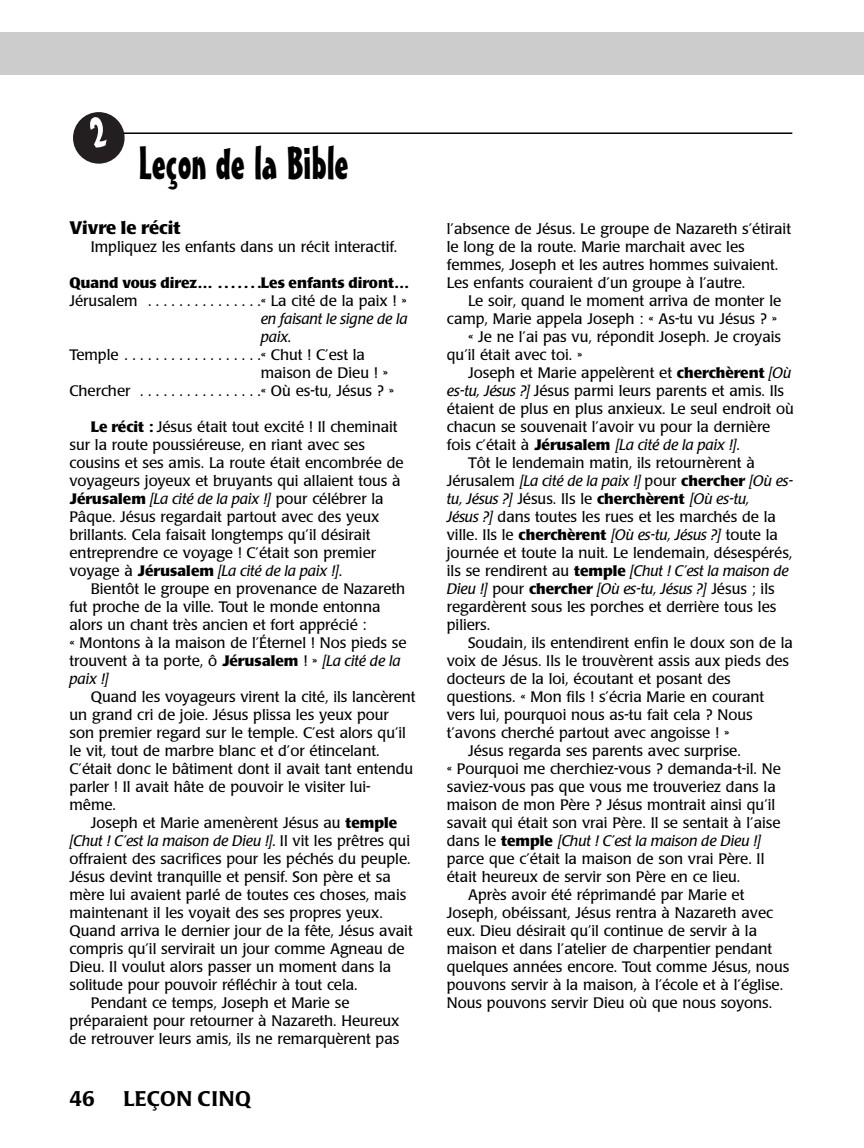
<style>
.page{position:relative;width:864px;height:1148px;background:#fff}
.page>*{position:absolute;margin:0;border:0;box-sizing:border-box;transform-origin:0 0}
.t1{font:45px "Mister Earl BT";color:#000}
.t2{font:500 21px "Poppl Laudatio";letter-spacing:.02em;color:#000}
.t3{font:700 18px "Poppl Laudatio";color:#000}
.t4{font:15px/18px "Poppl Laudatio";color:#000}
.t5{font:italic 15px/18px "Poppl Laudatio";color:#000}
.t6{font:700 15px "Poppl Laudatio";color:#000}
.s1{font-weight:700}
.s2{font-style:italic}
.s3{font-style:normal}
.s4{font-weight:700;font-style:normal}
</style>
<div class="page">
<div style="left:0;top:32px;width:864px;height:42px;background:#ccc"></div>
<hr style="left:123px;top:132px;width:669px;height:2px;background:#000">
<svg style="left:73px;top:112px;width:52px;height:52px"></svg>
<h1 class="t1" style="left:139px;top:146px;width:212px">Leçon de la Bible</h1>
<p class="t3" style="left:70px;top:221px;width:113px">Vivre le récit</p>
<p class="t4" style="left:91px;top:239px;width:308px">Impliquez les enfants dans un récit interactif.</p>
<p class="t6" style="left:70px;top:277px;width:341px">Quand vous direz… . . . . . . .Les enfants diront…</p>
<p class="t4" style="left:70px;top:293px;width:339px">Jérusalem ...............«Lacitédelapaix!»</p>
<p class="t5" style="left:261px;top:312px;width:148px">en faisant le signe de la paix.</p>
<p class="t4" style="left:70px;top:347px;width:297px">Temple ..................«Chut!C’estla</p>
<p class="t4" style="left:261px;top:365px;width:129px">maison de Dieu ! »</p>
<p class="t4" style="left:70px;top:383px;width:326px">Chercher ................«Oùes-tu,Jésus?»</p>
<p class="t4" style="left:70px;top:419px;width:336px;text-indent:21px"><span class="s1">Le récit :</span> Jésus était tout excité ! Il cheminait sur la route poussiéreuse, en riant avec ses cousins et ses amis. La route était encombrée de voyageurs joyeux et bruyants qui allaient tous à <span class="s1">Jérusalem</span> <span class="s2">[La cité de la paix !]</span> pour célébrer la Pâque. Jésus regardait partout avec des yeux brillants. Cela faisait longtemps qu’il désirait entreprendre ce voyage ! C’était son premier voyage à <span class="s1">Jérusalem</span> <span class="s2">[La cité de la paix !]</span>.</p>
<p class="t4" style="left:70px;top:581px;width:339px;text-indent:21px">Bientôt le groupe en provenance de Nazareth fut proche de la ville. Tout le monde entonna alors un chant très ancien et fort apprécié :<br>« Montons à la maison de l’Éternel ! Nos pieds se trouvent à ta porte, ô <span class="s1">Jérusalem</span> ! » <span class="s2">[La cité de la paix !]</span></p>
<p class="t4" style="left:70px;top:689px;width:348px;text-indent:21px">Quand les voyageurs virent la cité, ils lancèrent un grand cri de joie. Jésus plissa les yeux pour son premier regard sur le temple. C’est alors qu’il le vit, tout de marbre blanc et d’or étincelant.<br>C’était donc le bâtiment dont il avait tant entendu parler ! Il avait hâte de pouvoir le visiter lui&shy;même.</p>
<p class="t4" style="left:91px;top:815px;width:308px">Joseph et Marie amenèrent Jésus au <span class="s1">temple</span></p>
<p class="t5" style="left:70px;top:834px;width:342px">[Chut ! C’est la maison de Dieu !]. <span class="s3">Il vit les prêtres qui</span></p>
<p class="t4" style="left:70px;top:851px;width:343px">offraient des sacrifices pour les péchés du peuple.</p>
<p class="t4" style="left:70px;top:869px;width:323px">Jésus devint tranquille et pensif. Son père et sa</p>
<p class="t4" style="left:70px;top:887px;width:338px">mère lui avaient parlé de toutes ces choses, mais</p>
<p class="t4" style="left:70px;top:905px;width:315px">maintenant il les voyait des ses propres yeux.</p>
<p class="t4" style="left:70px;top:923px;width:345px">Quand arriva le dernier jour de la fête, Jésus avait</p>
<p class="t4" style="left:70px;top:941px;width:337px">compris qu’il servirait un jour comme Agneau de</p>
<p class="t4" style="left:70px;top:959px;width:323px">Dieu. Il voulut alors passer un moment dans la</p>
<p class="t4" style="left:70px;top:977px;width:290px">solitude pour pouvoir réfléchir à tout cela.</p>
<p class="t4" style="left:91px;top:995px;width:260px">Pendant ce temps, Joseph et Marie se</p>
<p class="t4" style="left:70px;top:1013px;width:331px">préparaient pour retourner à Nazareth. Heureux</p>
<p class="t4" style="left:70px;top:1031px;width:331px">de retrouver leurs amis, ils ne remarquèrent pas</p>
<h2 class="t2" style="left:70px;top:1090px;width:27px">46</h2>
<h2 class="t2" style="left:124px;top:1090px;width:129px">LEÇON CINQ</h2>
<p class="t4" style="left:447px;top:221px;width:346px">l’absence de Jésus. Le groupe de Nazareth s’étirait le long de la route. Marie marchait avec les femmes, Joseph et les autres hommes suivaient.<br>Les enfants couraient d’un groupe à l’autre.</p>
<p class="t4" style="left:468px;top:293px;width:315px">Le soir, quand le moment arriva de monter le</p>
<p class="t4" style="left:447px;top:311px;width:332px">camp, Marie appela Joseph : « As-tu vu Jésus ? »</p>
<p class="t4" style="left:468px;top:329px;width:314px">« Je ne l’ai pas vu, répondit Joseph. Je croyais</p>
<p class="t4" style="left:447px;top:347px;width:137px">qu’il était avec toi. »</p>
<p class="t4" style="left:468px;top:365px;width:325px">Joseph et Marie appelèrent et <span class="s1">cherchèrent</span> <span class="s2">[Où</span></p>
<p class="t4" style="left:447px;top:383px;width:339px"><span class="s2">es-tu, Jésus ?]</span> Jésus parmi leurs parents et amis. Ils</p>
<p class="t4" style="left:447px;top:401px;width:349px">étaient de plus en plus anxieux. Le seul endroit où</p>
<p class="t4" style="left:447px;top:419px;width:325px">chacun se souvenait l’avoir vu pour la dernière</p>
<p class="t5" style="left:447px;top:438px;width:295px"><span class="s3">fois c’était à</span> <span class="s4">Jérusalem</span> [La cité de la paix !]<span class="s3">.</span></p>
<p class="t4" style="left:468px;top:455px;width:288px">Tôt le lendemain matin, ils retournèrent à</p>
<p class="t5" style="left:447px;top:474px;width:348px"><span class="s3">Jérusalem</span> [La cité de la paix !] <span class="s3">pour</span> <span class="s4">chercher</span> [Où es-</p>
<p class="t5" style="left:447px;top:492px;width:304px">tu, Jésus ?] <span class="s3">Jésus. Ils le</span> <span class="s4">cherchèrent</span> [Où es-tu,</p>
<p class="t4" style="left:447px;top:509px;width:331px"><span class="s2">Jésus ?]</span> dans toutes les rues et les marchés de la</p>
<p class="t4" style="left:447px;top:527px;width:333px">ville. Ils le <span class="s1">cherchèrent</span> <span class="s2">[Où es-tu, Jésus ?]</span> toute la</p>
<p class="t4" style="left:447px;top:545px;width:347px">journée et toute la nuit. Le lendemain, désespérés,</p>
<p class="t5" style="left:447px;top:564px;width:343px"><span class="s3">ils se rendirent au</span> <span class="s4">temple</span> [Chut ! C’est la maison de</p>
<p class="t5" style="left:447px;top:582px;width:329px">Dieu !] <span class="s3">pour</span> <span class="s4">chercher</span> [Où es-tu, Jésus ?] <span class="s3">Jésus ; ils</span></p>
<p class="t4" style="left:447px;top:599px;width:331px">regardèrent sous les porches et derrière tous les</p>
<p class="t4" style="left:447px;top:617px;width:45px">piliers.</p>
<p class="t4" style="left:468px;top:635px;width:326px">Soudain, ils entendirent enfin le doux son de la</p>
<p class="t4" style="left:447px;top:653px;width:344px">voix de Jésus. Ils le trouvèrent assis aux pieds des</p>
<p class="t4" style="left:447px;top:671px;width:285px">docteurs de la loi, écoutant et posant des</p>
<p class="t4" style="left:447px;top:689px;width:319px">questions. « Mon fils ! s’écria Marie en courant</p>
<p class="t4" style="left:447px;top:707px;width:307px">vers lui, pourquoi nous as-tu fait cela ? Nous</p>
<p class="t4" style="left:447px;top:725px;width:284px">t’avons cherché partout avec angoisse ! »</p>
<p class="t4" style="left:468px;top:743px;width:274px">Jésus regarda ses parents avec surprise.</p>
<p class="t4" style="left:447px;top:761px;width:336px">« Pourquoi me cherchiez-vous ? demanda-t-il. Ne</p>
<p class="t4" style="left:447px;top:779px;width:330px">saviez-vous pas que vous me trouveriez dans la</p>
<p class="t4" style="left:447px;top:797px;width:330px">maison de mon Père ? Jésus montrait ainsi qu’il</p>
<p class="t4" style="left:447px;top:815px;width:335px">savait qui était son vrai Père. Il se sentait à l’aise</p>
<p class="t5" style="left:447px;top:834px;width:316px"><span class="s3">dans le</span> <span class="s4">temple</span> [Chut ! C’est la maison de Dieu !]</p>
<p class="t4" style="left:447px;top:851px;width:319px">parce que c’était la maison de son vrai Père. Il</p>
<p class="t4" style="left:447px;top:869px;width:295px">était heureux de servir son Père en ce lieu.</p>
<p class="t4" style="left:468px;top:887px;width:278px">Après avoir été réprimandé par Marie et</p>
<p class="t4" style="left:447px;top:905px;width:328px">Joseph, obéissant, Jésus rentra à Nazareth avec</p>
<p class="t4" style="left:447px;top:923px;width:312px">eux. Dieu désirait qu’il continue de servir à la</p>
<p class="t4" style="left:447px;top:941px;width:327px">maison et dans l’atelier de charpentier pendant</p>
<p class="t4" style="left:447px;top:959px;width:344px">quelques années encore. Tout comme Jésus, nous</p>
<p class="t4" style="left:447px;top:977px;width:338px">pouvons servir à la maison, à l’école et à l’église.</p>
<p class="t4" style="left:447px;top:995px;width:327px">Nous pouvons servir Dieu où que nous soyons.</p>
</div>
